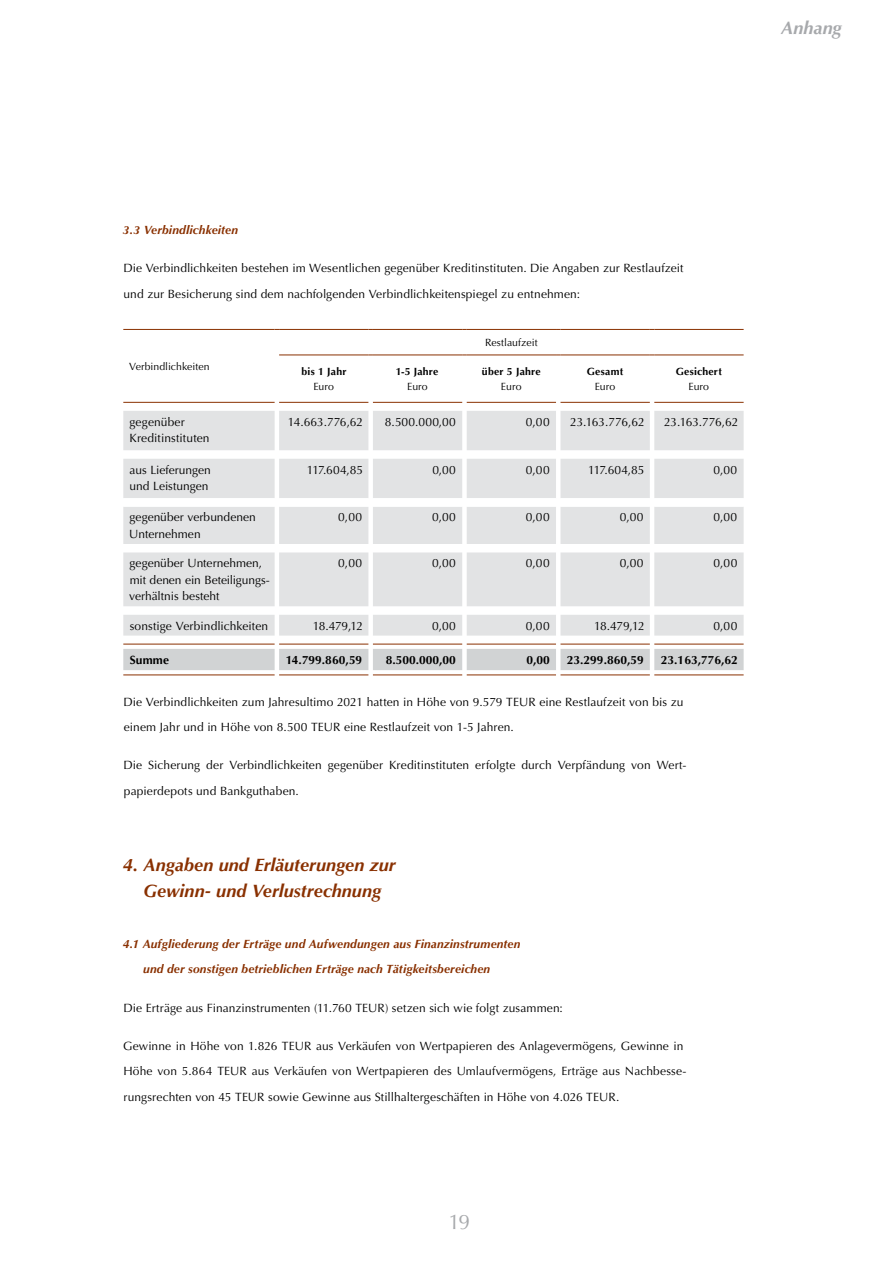
<style>
.page{position:relative;width:893px;height:1263px;background:#fff}
.page>*{position:absolute;margin:0;border:0;box-sizing:border-box;transform-origin:0 0}
.t1{font:21px "Optima LT Std";color:#a7a9ac}
.t2{font:italic 700 18px/25.5px "Optima LT Std";color:#893001;text-align:center}
.t3{font:italic 700 18px "Optima LT Std";letter-spacing:.005em;color:#a7a9ac}
.t4{font:12px/25.5px "Optima LT Std";letter-spacing:.005em;color:#000}
.t5{font:italic 700 12px/25.5px "Optima LT Std";letter-spacing:.01em;color:#893001}
.t6{font:700 12px "Optima LT Std";color:#000}
.t7{font:10.5px "Optima LT Std";letter-spacing:.005em;color:#000}
.t8{font:700 10.5px "Optima LT Std";letter-spacing:.02em;color:#000}
</style>
<div class="page">
<svg style="left:123px;top:411px;width:621px;height:225px;fill:#e2e3e4"></svg>
<svg style="left:123px;top:498px;width:621px;height:9px"></svg>
<div style="left:123px;top:649px;width:621px;height:21px;background:#d1d3d4"></div>
<hr style="left:123px;top:329px;width:152px;height:1px;background:#893001">
<hr style="left:279px;top:329px;width:89px;height:1px;background:#893001">
<hr style="left:373px;top:329px;width:89px;height:1px;background:#893001">
<hr style="left:467px;top:329px;width:89px;height:1px;background:#893001">
<hr style="left:560px;top:329px;width:90px;height:1px;background:#893001">
<hr style="left:654px;top:329px;width:90px;height:1px;background:#893001">
<hr style="left:279px;top:355px;width:89px;height:1px;background:#893001">
<hr style="left:373px;top:355px;width:89px;height:1px;background:#893001">
<hr style="left:467px;top:355px;width:89px;height:1px;background:#893001">
<hr style="left:560px;top:355px;width:90px;height:1px;background:#893001">
<hr style="left:654px;top:355px;width:90px;height:1px;background:#893001">
<hr style="left:279px;top:402px;width:89px;height:1px;background:#893001">
<hr style="left:373px;top:402px;width:89px;height:1px;background:#893001">
<hr style="left:467px;top:402px;width:89px;height:1px;background:#893001">
<hr style="left:560px;top:402px;width:90px;height:1px;background:#893001">
<hr style="left:654px;top:402px;width:90px;height:1px;background:#893001">
<hr style="left:123px;top:402px;width:152px;height:1px;background:#893001">
<hr style="left:123px;top:644px;width:152px;height:1px;background:#893001">
<hr style="left:279px;top:644px;width:89px;height:1px;background:#893001">
<hr style="left:373px;top:644px;width:89px;height:1px;background:#893001">
<hr style="left:467px;top:644px;width:89px;height:1px;background:#893001">
<hr style="left:560px;top:644px;width:90px;height:1px;background:#893001">
<hr style="left:654px;top:644px;width:90px;height:1px;background:#893001">
<hr style="left:123px;top:674px;width:152px;height:1px;background:#893001">
<hr style="left:279px;top:674px;width:89px;height:1px;background:#893001">
<hr style="left:373px;top:674px;width:89px;height:1px;background:#893001">
<hr style="left:467px;top:674px;width:89px;height:1px;background:#893001">
<hr style="left:560px;top:674px;width:90px;height:1px;background:#893001">
<hr style="left:654px;top:674px;width:90px;height:1px;background:#893001">
<h2 class="t3" style="left:781px;top:18px;width:62px">Anhang</h2>
<p class="t5" style="left:123px;top:217px;width:117px">3.3 Verbindlichkeiten</p>
<p class="t4" style="left:123px;top:255px;width:562px">Die Verbindlichkeiten bestehen im Wesentlichen gegenüber Kreditinstituten. Die Angaben zur Restlaufzeit und zur Besicherung sind dem nachfolgenden Verbindlichkeitenspiegel zu entnehmen:</p>
<p class="t7" style="left:129px;top:360px;width:82px">Verbindlichkeiten</p>
<p class="t8" style="left:302px;top:365px;width:46px">bis 1 Jahr</p>
<p class="t7" style="left:313px;top:380px;width:22px">Euro</p>
<p class="t8" style="left:396px;top:365px;width:44px">1-5 Jahre</p>
<p class="t7" style="left:407px;top:380px;width:22px">Euro</p>
<p class="t7" style="left:485px;top:336px;width:54px">Restlaufzeit</p>
<p class="t8" style="left:482px;top:365px;width:60px">über 5 Jahre</p>
<p class="t7" style="left:501px;top:380px;width:22px">Euro</p>
<p class="t8" style="left:587px;top:365px;width:38px">Gesamt</p>
<p class="t7" style="left:595px;top:380px;width:22px">Euro</p>
<p class="t8" style="left:676px;top:365px;width:48px">Gesichert</p>
<p class="t7" style="left:688px;top:380px;width:22px">Euro</p>
<p class="t4" style="left:129px;top:413px;width:82px;line-height:16.5px">gegenüber<br>Kreditinstituten</p>
<p class="t4" style="left:288px;top:409px;width:77px">14.663.776,62</p>
<p class="t4" style="left:385px;top:409px;width:72px">8.500.000,00</p>
<p class="t4" style="left:526px;top:409px;width:25px">0,00</p>
<p class="t4" style="left:570px;top:409px;width:76px">23.163.776,62</p>
<p class="t4" style="left:664px;top:409px;width:76px">23.163.776,62</p>
<p class="t4" style="left:129px;top:461px;width:83px;line-height:16.5px">aus Lieferungen und Leistungen</p>
<p class="t4" style="left:307px;top:457px;width:58px">117.604,85</p>
<p class="t4" style="left:432px;top:457px;width:25px">0,00</p>
<p class="t4" style="left:526px;top:457px;width:25px">0,00</p>
<p class="t4" style="left:588px;top:457px;width:58px">117.604,85</p>
<p class="t4" style="left:713px;top:457px;width:25px">0,00</p>
<p class="t4" style="left:129px;top:509px;width:128px;line-height:16.5px">gegenüber verbundenen<br>Unternehmen</p>
<p class="t4" style="left:338px;top:505px;width:25px">0,00</p>
<p class="t4" style="left:432px;top:505px;width:25px">0,00</p>
<p class="t4" style="left:526px;top:505px;width:25px">0,00</p>
<p class="t4" style="left:620px;top:505px;width:25px">0,00</p>
<p class="t4" style="left:713px;top:505px;width:25px">0,00</p>
<p class="t4" style="left:129px;top:555px;width:141px;line-height:16.5px">gegenüber Unternehmen, mit denen ein Beteiligungs&shy;verhältnis besteht</p>
<p class="t4" style="left:338px;top:551px;width:25px">0,00</p>
<p class="t4" style="left:432px;top:551px;width:25px">0,00</p>
<p class="t4" style="left:526px;top:551px;width:25px">0,00</p>
<p class="t4" style="left:620px;top:551px;width:25px">0,00</p>
<p class="t4" style="left:713px;top:551px;width:25px">0,00</p>
<p class="t4" style="left:130px;top:613px;width:140px">sonstige Verbindlichkeiten</p>
<p class="t4" style="left:313px;top:613px;width:52px">18.479,12</p>
<p class="t4" style="left:432px;top:613px;width:25px">0,00</p>
<p class="t4" style="left:526px;top:613px;width:25px">0,00</p>
<p class="t4" style="left:594px;top:613px;width:52px">18.479,12</p>
<p class="t4" style="left:713px;top:613px;width:25px">0,00</p>
<p class="t6" style="left:130px;top:653px;width:41px">Summe</p>
<p class="t6" style="left:286px;top:653px;width:78px">14.799.860,59</p>
<p class="t6" style="left:386px;top:653px;width:72px">8.500.000,00</p>
<p class="t6" style="left:526px;top:653px;width:25px">0,00</p>
<p class="t6" style="left:567px;top:653px;width:78px">23.299.860,59</p>
<p class="t6" style="left:661px;top:653px;width:78px">23.163,776,62</p>
<p class="t4" style="left:123px;top:689px;width:561px">Die Verbindlichkeiten zum Jahresultimo 2021 hatten in Höhe von 9.579 TEUR eine Restlaufzeit von bis zu einem Jahr und in Höhe von 8.500 TEUR eine Restlaufzeit von 1-5 Jahren.</p>
<p class="t4" style="left:123px;top:753px;width:564px">Die Sicherung der Verbindlichkeiten gegenüber Kreditinstituten erfolgte durch Verpfändung von Wert&shy;papierdepots und Bankguthaben.</p>
<h2 class="t2" style="left:123px;top:853px;width:274px">4. Angaben und Erläuterungen zur<br>Gewinn- und Verlustrechnung</h2>
<p class="t5" style="left:143px;top:931px;width:379px;text-indent:-21px">4.1 Aufgliederung der Erträge und Aufwendungen aus Finanzinstrumenten und der sonstigen betrieblichen Erträge nach Tätigkeitsbereichen</p>
<p class="t4" style="left:123px;top:995px;width:441px">Die Erträge aus Finanzinstrumenten (11.760 TEUR) setzen sich wie folgt zusammen:</p>
<p class="t4" style="left:123px;top:1033px;width:565px">Gewinne in Höhe von 1.826 TEUR aus Verkäufen von Wertpapieren des Anlagevermögens, Gewinne in<br>Höhe von 5.864 TEUR aus Verkäufen von Wertpapieren des Umlaufvermögens, Erträge aus Nachbesse&shy;rungsrechten von 45 TEUR sowie Gewinne aus Stillhaltergeschäften in Höhe von 4.026 TEUR.</p>
<h1 class="t1" style="left:448px;top:1210px;width:23px">19</h1>
</div>
